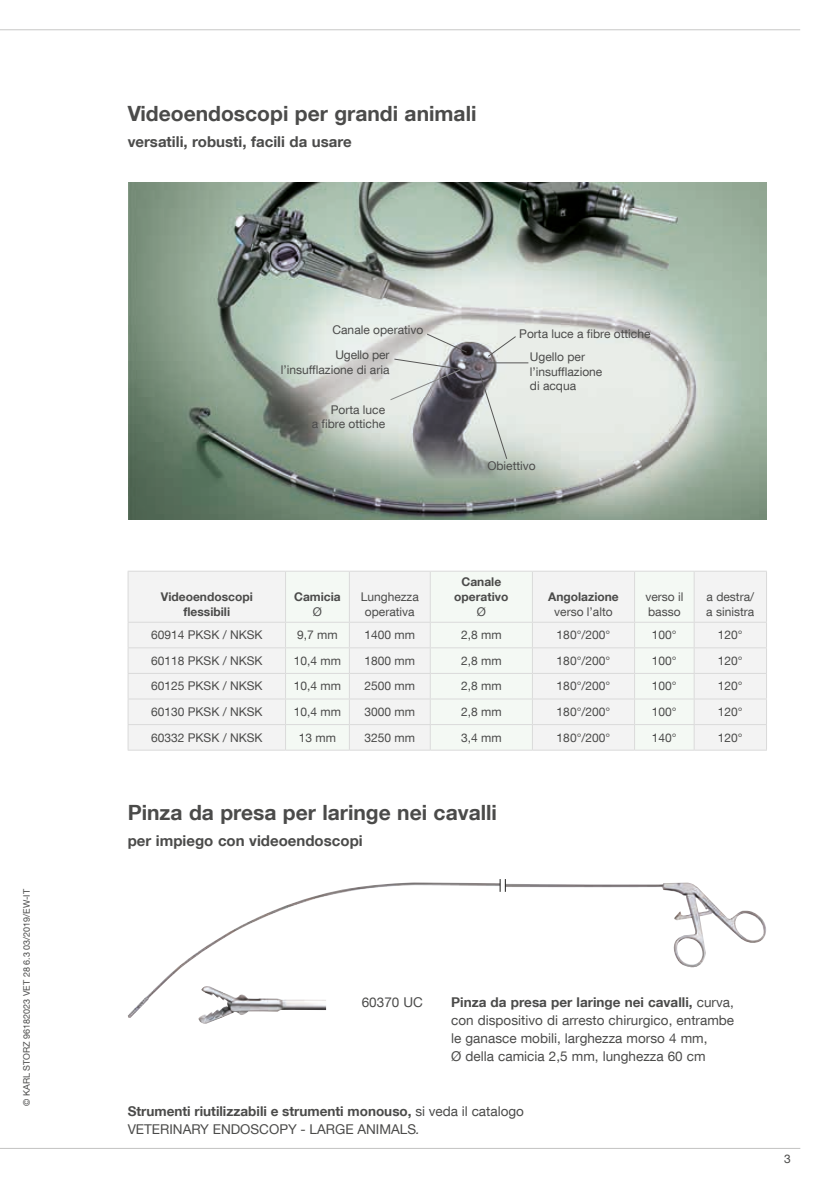
<style>
.page{position:relative;width:830px;height:1191px;background:#fff}
.page>*{position:absolute;margin:0;border:0;box-sizing:border-box;transform-origin:0 0}
.t1{font:700 21px "KS Helvetica Neue";color:#4b4b4a}
.t2{font:700 15px "KS Helvetica Neue";color:#4b4b4a}
.t3{font:13.5px/18px "KS Helvetica Neue";color:#4b4b4a}
.t4{font:700 13.5px/18px "KS Helvetica Neue";color:#4b4b4a}
.t5{font:12px/14.4px "KS Helvetica Neue";color:#4b4b4a}
.t6{font:700 12px/15px "KS Helvetica Neue";color:#4b4b4a;text-align:center}
.t7{font:9px "KS Helvetica Neue";color:#4b4b4a}
.s1{font-weight:700}
.s2{font-weight:400}
.s3{font-style:italic}
</style>
<div class="page">
<hr style="left:0;top:29px;width:799px;height:1px;background:#c7c7c6">
<hr style="left:0;top:1148px;width:799px;height:1px;background:#c7c7c6">
<img style="left:128px;top:183px;width:637px;height:337px">
<hr style="left:488px;top:362px;width:40px;height:1px;background:#575756">
<svg style="left:478px;top:372px;width:29px;height:88px;background:#cbd1cc"></svg>
<svg style="left:487px;top:335px;width:29px;height:22px"></svg>
<svg style="left:389px;top:333px;width:78px;height:68px;background:#b8b9b9"></svg>
<div style="left:129px;top:572px;width:636px;height:178px;background:#f3f3f3"></div>
<div style="left:286px;top:572px;width:407px;height:178px;background:#f4f9f4"></div>
<hr style="left:128px;top:571px;width:157px;height:1px;background:#dadada">
<hr style="left:128px;top:571px;width:1px;height:51px;background:#dadada">
<hr style="left:285px;top:571px;width:64px;height:1px;background:#dadada">
<hr style="left:285px;top:571px;width:1px;height:51px;background:#dadada">
<hr style="left:349px;top:571px;width:81px;height:1px;background:#dadada">
<hr style="left:349px;top:571px;width:1px;height:51px;background:#dadada">
<hr style="left:430px;top:571px;width:102px;height:1px;background:#dadada">
<hr style="left:429px;top:571px;width:1px;height:51px;background:#dadada">
<hr style="left:532px;top:571px;width:102px;height:1px;background:#dadada">
<hr style="left:531px;top:571px;width:1px;height:51px;background:#dadada">
<hr style="left:634px;top:571px;width:59px;height:1px;background:#dadada">
<hr style="left:634px;top:571px;width:1px;height:51px;background:#dadada">
<hr style="left:693px;top:571px;width:73px;height:1px;background:#dadada">
<hr style="left:693px;top:571px;width:1px;height:51px;background:#dadada">
<hr style="left:765px;top:571px;width:1px;height:51px;background:#dadada">
<hr style="left:128px;top:622px;width:157px;height:1px;background:#dadada">
<hr style="left:285px;top:622px;width:64px;height:1px;background:#dadada">
<hr style="left:349px;top:622px;width:81px;height:1px;background:#dadada">
<hr style="left:430px;top:622px;width:102px;height:1px;background:#dadada">
<hr style="left:532px;top:622px;width:102px;height:1px;background:#dadada">
<hr style="left:634px;top:622px;width:59px;height:1px;background:#dadada">
<hr style="left:693px;top:622px;width:73px;height:1px;background:#dadada">
<hr style="left:128px;top:647px;width:157px;height:1px;background:#dadada">
<hr style="left:285px;top:647px;width:64px;height:1px;background:#dadada">
<hr style="left:349px;top:647px;width:81px;height:1px;background:#dadada">
<hr style="left:430px;top:647px;width:102px;height:1px;background:#dadada">
<hr style="left:532px;top:647px;width:102px;height:1px;background:#dadada">
<hr style="left:634px;top:647px;width:59px;height:1px;background:#dadada">
<hr style="left:693px;top:647px;width:73px;height:1px;background:#dadada">
<hr style="left:128px;top:673px;width:157px;height:1px;background:#dadada">
<hr style="left:285px;top:673px;width:64px;height:1px;background:#dadada">
<hr style="left:349px;top:673px;width:81px;height:1px;background:#dadada">
<hr style="left:430px;top:673px;width:102px;height:1px;background:#dadada">
<hr style="left:532px;top:673px;width:102px;height:1px;background:#dadada">
<hr style="left:634px;top:673px;width:59px;height:1px;background:#dadada">
<hr style="left:693px;top:673px;width:73px;height:1px;background:#dadada">
<hr style="left:128px;top:698px;width:157px;height:1px;background:#dadada">
<hr style="left:285px;top:698px;width:64px;height:1px;background:#dadada">
<hr style="left:349px;top:698px;width:81px;height:1px;background:#dadada">
<hr style="left:430px;top:698px;width:102px;height:1px;background:#dadada">
<hr style="left:532px;top:698px;width:102px;height:1px;background:#dadada">
<hr style="left:634px;top:698px;width:59px;height:1px;background:#dadada">
<hr style="left:693px;top:698px;width:73px;height:1px;background:#dadada">
<hr style="left:128px;top:724px;width:157px;height:1px;background:#dadada">
<svg style="left:128px;top:623px;width:1px;height:127px"></svg>
<hr style="left:285px;top:724px;width:64px;height:1px;background:#dadada">
<svg style="left:285px;top:623px;width:1px;height:127px"></svg>
<hr style="left:349px;top:724px;width:81px;height:1px;background:#dadada">
<svg style="left:349px;top:623px;width:1px;height:127px"></svg>
<hr style="left:430px;top:724px;width:102px;height:1px;background:#dadada">
<svg style="left:429px;top:623px;width:1px;height:127px"></svg>
<hr style="left:532px;top:724px;width:102px;height:1px;background:#dadada">
<svg style="left:531px;top:623px;width:1px;height:127px"></svg>
<hr style="left:634px;top:724px;width:59px;height:1px;background:#dadada">
<svg style="left:634px;top:623px;width:1px;height:127px"></svg>
<hr style="left:693px;top:724px;width:73px;height:1px;background:#dadada">
<svg style="left:693px;top:623px;width:1px;height:127px"></svg>
<svg style="left:765px;top:623px;width:1px;height:127px"></svg>
<hr style="left:128px;top:750px;width:157px;height:1px;background:#dadada">
<hr style="left:285px;top:750px;width:64px;height:1px;background:#dadada">
<hr style="left:349px;top:750px;width:81px;height:1px;background:#dadada">
<hr style="left:430px;top:750px;width:102px;height:1px;background:#dadada">
<hr style="left:532px;top:750px;width:102px;height:1px;background:#dadada">
<hr style="left:634px;top:750px;width:59px;height:1px;background:#dadada">
<hr style="left:693px;top:750px;width:73px;height:1px;background:#dadada">
<img style="left:505px;top:882px;width:260px;height:86px">
<img style="left:198px;top:1018px;width:23px;height:5px">
<img style="left:128px;top:882px;width:372px;height:136px">
<svg style="left:499px;top:879px;width:6px;height:12px"></svg>
<p class="t7" style="left:21px;top:1106px;width:218px;rotate:-90deg">© KARL STORZ 96182023 VET 28 6.3 03/2019/EW-IT</p>
<h1 class="t1" style="left:128px;top:101px;width:350px">Videoendoscopi per grandi animali</h1>
<p class="t2" style="left:128px;top:132px;width:225px">versatili, robusti, facili da usare</p>
<p class="t5" style="left:332px;top:316px;width:92px;line-height:25.5px">Canale operativo<br>Ugello per</p>
<p class="t5" style="left:281px;top:362px;width:110px">l’insufflazione di aria</p>
<p class="t5" style="left:311px;top:402px;width:75px;text-align:right">Porta luce<br>a fibre ottiche</p>
<p class="t5" style="left:519px;top:326px;width:133px">Porta luce a fibre ottiche</p>
<p class="t5" style="left:529px;top:350px;width:74px">Ugello per l’insufflazione di acqua</p>
<p class="t5" style="left:487px;top:458px;width:50px">Obiettivo</p>
<p class="t6" style="left:161px;top:589px;width:93px">Videoendoscopi flessibili</p>
<p class="t6" style="left:294px;top:589px;width:48px">Camicia</p>
<p class="t5" style="left:313px;top:604px;width:11px">Ø</p>
<p class="t5" style="left:360px;top:589px;width:59px;line-height:15px;text-align:center">Lunghezza operativa</p>
<p class="t6" style="left:454px;top:574px;width:55px">Canale operativo</p>
<p class="t5" style="left:476px;top:604px;width:11px">Ø</p>
<p class="t6" style="left:548px;top:589px;width:72px">Angolazione</p>
<p class="t5" style="left:554px;top:604px;width:60px">verso l’alto</p>
<p class="t5" style="left:645px;top:589px;width:39px;line-height:15px">verso il basso</p>
<p class="t5" style="left:706px;top:589px;width:49px;line-height:15px">a destra/ a sinistra</p>
<p class="t5" style="left:151px;top:627px;width:113px">60914 PKSK / NKSK</p>
<p class="t5" style="left:297px;top:627px;width:42px">9,7 mm</p>
<p class="t5" style="left:364px;top:627px;width:52px">1400 mm</p>
<p class="t5" style="left:461px;top:627px;width:42px">2,8 mm</p>
<p class="t5" style="left:556px;top:627px;width:55px">180°/200°</p>
<p class="t5" style="left:651px;top:627px;width:26px">100°</p>
<p class="t5" style="left:717px;top:627px;width:26px">120°</p>
<p class="t5" style="left:151px;top:653px;width:113px">60118 PKSK / NKSK</p>
<p class="t5" style="left:294px;top:653px;width:49px">10,4 mm</p>
<p class="t5" style="left:364px;top:653px;width:52px">1800 mm</p>
<p class="t5" style="left:461px;top:653px;width:42px">2,8 mm</p>
<p class="t5" style="left:556px;top:653px;width:55px">180°/200°</p>
<p class="t5" style="left:651px;top:653px;width:26px">100°</p>
<p class="t5" style="left:717px;top:653px;width:26px">120°</p>
<p class="t5" style="left:151px;top:678px;width:113px">60125 PKSK / NKSK</p>
<p class="t5" style="left:294px;top:678px;width:49px">10,4 mm</p>
<p class="t5" style="left:364px;top:678px;width:52px">2500 mm</p>
<p class="t5" style="left:461px;top:678px;width:42px">2,8 mm</p>
<p class="t5" style="left:556px;top:678px;width:55px">180°/200°</p>
<p class="t5" style="left:651px;top:678px;width:26px">100°</p>
<p class="t5" style="left:717px;top:678px;width:26px">120°</p>
<p class="t5" style="left:151px;top:704px;width:113px">60130 PKSK / NKSK</p>
<p class="t5" style="left:294px;top:704px;width:49px">10,4 mm</p>
<p class="t5" style="left:364px;top:704px;width:52px">3000 mm</p>
<p class="t5" style="left:461px;top:704px;width:42px">2,8 mm</p>
<p class="t5" style="left:556px;top:704px;width:55px">180°/200°</p>
<p class="t5" style="left:651px;top:704px;width:26px">100°</p>
<p class="t5" style="left:717px;top:704px;width:26px">120°</p>
<p class="t5" style="left:151px;top:730px;width:113px">60332 PKSK / NKSK</p>
<p class="t5" style="left:299px;top:730px;width:39px">13 mm</p>
<p class="t5" style="left:364px;top:730px;width:52px">3250 mm</p>
<p class="t5" style="left:461px;top:730px;width:42px">3,4 mm</p>
<p class="t5" style="left:556px;top:730px;width:55px">180°/200°</p>
<p class="t5" style="left:651px;top:730px;width:26px">140°</p>
<p class="t5" style="left:717px;top:730px;width:26px">120°</p>
<h1 class="t1" style="left:128px;top:799px;width:370px">Pinza da presa per laringe nei cavalli</h1>
<p class="t2" style="left:128px;top:831px;width:236px">per impiego con videoendoscopi</p>
<p class="t3" style="left:361px;top:993px;width:63px">60370 UC</p>
<p class="t3" style="left:451px;top:993px;width:284px"><span class="s1">Pinza da presa per laringe nei cavalli,</span> curva, con dispositivo di arresto chirurgico, entrambe le ganasce mobili, larghezza morso 4 mm,<br>Ø della camicia 2,5 mm, lunghezza 60 cm</p>
<p class="t4" style="left:128px;top:1101px;width:397px">Strumenti riutilizzabili e strumenti monouso, <span class="s2">si veda il catalogo<br>Veterinar</span></p>
<p class="t3" style="left:200px;top:1119px;width:32px">y Endoscop</p>
<p class="t3" style="left:288px;top:1119px;width:40px">y - Large</p>
<p class="t3" style="left:357px;top:1119px;width:64px">Ani mals<span class="s3">.</span></p>
<p class="t5" style="left:783px;top:1151px;width:8px">3</p>
</div>
